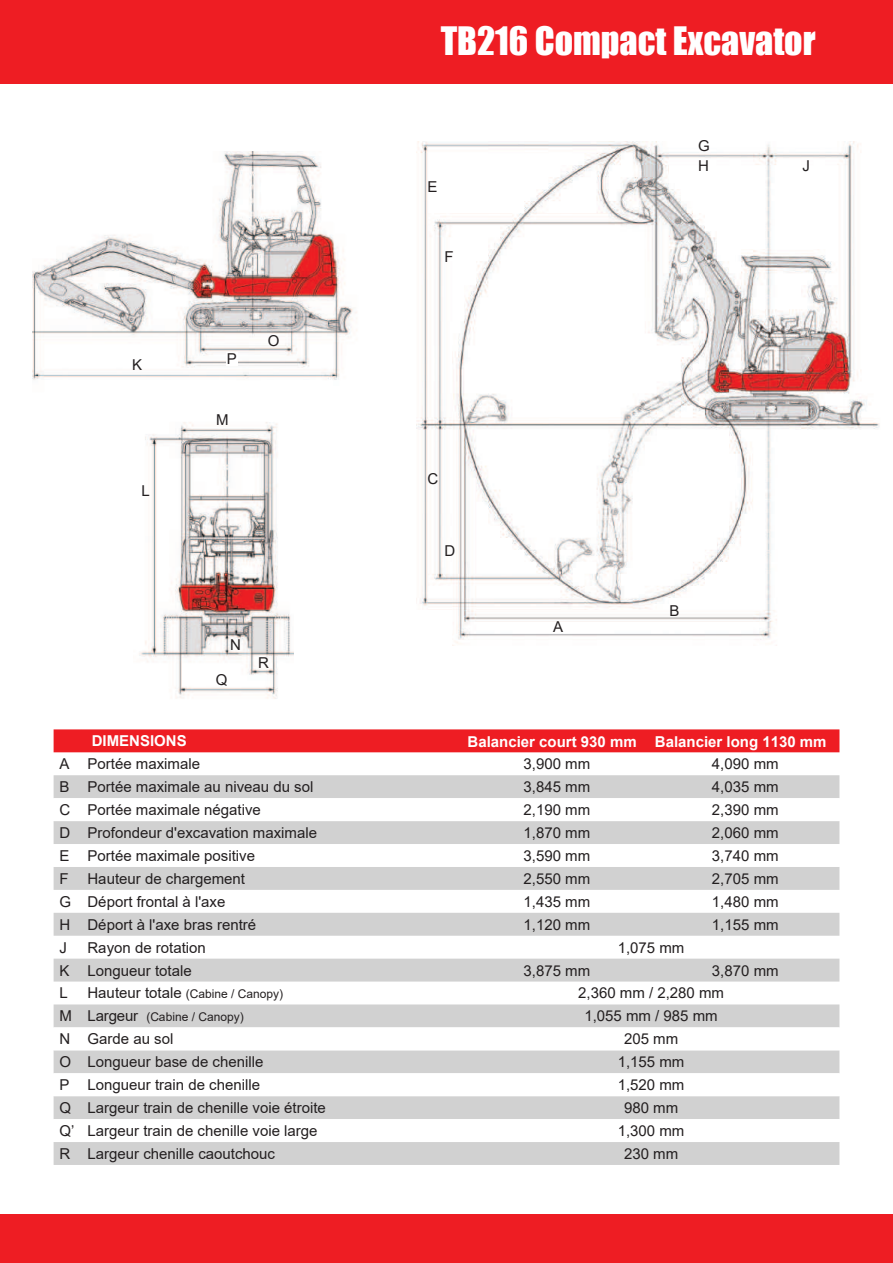
<style>
.page{position:relative;width:893px;height:1263px;background:#fff}
.page>*{position:absolute;margin:0;border:0;box-sizing:border-box;transform-origin:0 0}
.t1{font:36px "Impact";color:#fff}
.t2{font:15px "Arial";color:#231f20}
.t3{font:700 15px "Arial";color:#fff}
.t4{font:12px "Arial";color:#231f20}
.s1{font-size:15px}
</style>
<div class="page">
<div style="left:0;top:1215px;width:893px;height:48px;background:#ee1d23"></div>
<div style="left:0;top:0;width:893px;height:83px;background:#ee1d23"></div>
<img style="left:416px;top:141px;width:464px;height:505px">
<img style="left:33px;top:151px;width:324px;height:229px">
<div style="left:226px;top:352px;width:11px;height:14px;background:#fff"></div>
<img style="left:139px;top:422px;width:155px;height:277px">
<div style="left:54px;top:729px;width:785px;height:23px;background:#ee1d23"></div>
<svg style="left:54px;top:775px;width:785px;height:390px;fill:#d1d1d1"></svg>
<svg style="left:54px;top:798px;width:785px;height:69px"></svg>
<svg style="left:54px;top:1027px;width:785px;height:115px"></svg>
<h1 class="t1" style="left:441px;top:26px;width:376px">TB216 Compact Excavator</h1>
<p class="t2" style="left:132px;top:359px;width:12px">K</p>
<p class="t2" style="left:142px;top:485px;width:10px">L</p>
<p class="t2" style="left:227px;top:353px;width:12px">P</p>
<p class="t2" style="left:216px;top:414px;width:14px">M</p>
<p class="t2" style="left:268px;top:335px;width:13px">O</p>
<p class="t2" style="left:230px;top:639px;width:12px">N</p>
<p class="t2" style="left:216px;top:674px;width:13px">Q</p>
<p class="t2" style="left:258px;top:657px;width:12px">R</p>
<p class="t2" style="left:428px;top:181px;width:12px">E</p>
<p class="t2" style="left:444px;top:251px;width:11px">F</p>
<p class="t2" style="left:428px;top:473px;width:12px">C</p>
<p class="t2" style="left:444px;top:545px;width:12px">D</p>
<p class="t2" style="left:553px;top:621px;width:12px">A</p>
<p class="t2" style="left:698px;top:140px;width:13px">G</p>
<p class="t2" style="left:698px;top:160px;width:12px">H</p>
<p class="t2" style="left:803px;top:160px;width:9px">J</p>
<p class="t2" style="left:669px;top:605px;width:12px">B</p>
<p class="t3" style="left:92px;top:735px;width:97px">DIMENSIONS</p>
<p class="t3" style="left:467px;top:731px;width:361px">Balancier court 930 mm Balancier long 1130 mm</p>
<p class="t2" style="left:60px;top:758px;width:142px">A Portée maximale</p>
<p class="t2" style="left:524px;top:758px;width:68px">3,900 mm</p>
<p class="t2" style="left:712px;top:758px;width:68px">4,090 mm</p>
<p class="t2" style="left:60px;top:781px;width:255px">B Portée maximale au niveau du sol</p>
<p class="t2" style="left:524px;top:781px;width:68px">3,845 mm</p>
<p class="t2" style="left:712px;top:781px;width:68px">4,035 mm</p>
<p class="t2" style="left:60px;top:804px;width:203px">C Portée maximale négative</p>
<p class="t2" style="left:524px;top:804px;width:68px">2,190 mm</p>
<p class="t2" style="left:712px;top:804px;width:68px">2,390 mm</p>
<p class="t2" style="left:60px;top:827px;width:259px">D Profondeur d'excavation maximale</p>
<p class="t2" style="left:524px;top:827px;width:68px">1,870 mm</p>
<p class="t2" style="left:712px;top:827px;width:68px">2,060 mm</p>
<p class="t2" style="left:60px;top:850px;width:197px">E Portée maximale positive</p>
<p class="t2" style="left:524px;top:850px;width:68px">3,590 mm</p>
<p class="t2" style="left:712px;top:850px;width:68px">3,740 mm</p>
<p class="t2" style="left:60px;top:873px;width:187px">F Hauteur de chargement</p>
<p class="t2" style="left:524px;top:873px;width:68px">2,550 mm</p>
<p class="t2" style="left:712px;top:873px;width:68px">2,705 mm</p>
<p class="t2" style="left:60px;top:896px;width:167px">G Déport frontal à l'axe</p>
<p class="t2" style="left:524px;top:896px;width:68px">1,435 mm</p>
<p class="t2" style="left:712px;top:896px;width:68px">1,480 mm</p>
<p class="t2" style="left:60px;top:919px;width:198px">H Déport à l'axe bras rentré</p>
<p class="t2" style="left:524px;top:919px;width:68px">1,120 mm</p>
<p class="t2" style="left:712px;top:919px;width:68px">1,155 mm</p>
<p class="t2" style="left:60px;top:942px;width:9px">J</p>
<p class="t2" style="left:87px;top:937px;width:120px">Rayon de rotation</p>
<p class="t2" style="left:618px;top:942px;width:68px">1,075 mm</p>
<p class="t2" style="left:60px;top:965px;width:134px">K Longueur totale</p>
<p class="t2" style="left:524px;top:965px;width:68px">3,875 mm</p>
<p class="t2" style="left:712px;top:965px;width:68px">3,870 mm</p>
<p class="t2" style="left:60px;top:987px;width:10px">L</p>
<p class="t4" style="left:87px;top:990px;width:197px"><span class="s1">Hauteur totale</span> (Cabine / Canopy)</p>
<p class="t2" style="left:578px;top:987px;width:147px">2,360 mm / 2,280 mm</p>
<p class="t4" style="left:60px;top:1013px;width:186px"><span class="s1">M Largeur</span> (Cabine / Canopy)</p>
<p class="t2" style="left:584px;top:1010px;width:135px">1,055 mm / 985 mm</p>
<p class="t2" style="left:60px;top:1033px;width:115px">N Garde au sol</p>
<p class="t2" style="left:624px;top:1033px;width:56px">205 mm</p>
<p class="t2" style="left:60px;top:1056px;width:205px">O Longueur base de chenille</p>
<p class="t2" style="left:618px;top:1056px;width:68px">1,155 mm</p>
<p class="t2" style="left:60px;top:1079px;width:202px">P Longueur train de chenille</p>
<p class="t2" style="left:618px;top:1079px;width:68px">1,520 mm</p>
<p class="t2" style="left:60px;top:1102px;width:268px">Q Largeur train de chenille voie étroite</p>
<p class="t2" style="left:624px;top:1102px;width:56px">980 mm</p>
<p class="t2" style="left:60px;top:1125px;width:259px">Q’ Largeur train de chenille voie large</p>
<p class="t2" style="left:618px;top:1125px;width:68px">1,300 mm</p>
<p class="t2" style="left:60px;top:1148px;width:217px">R Largeur chenille caoutchouc</p>
<p class="t2" style="left:624px;top:1148px;width:56px">230 mm</p>
</div>
